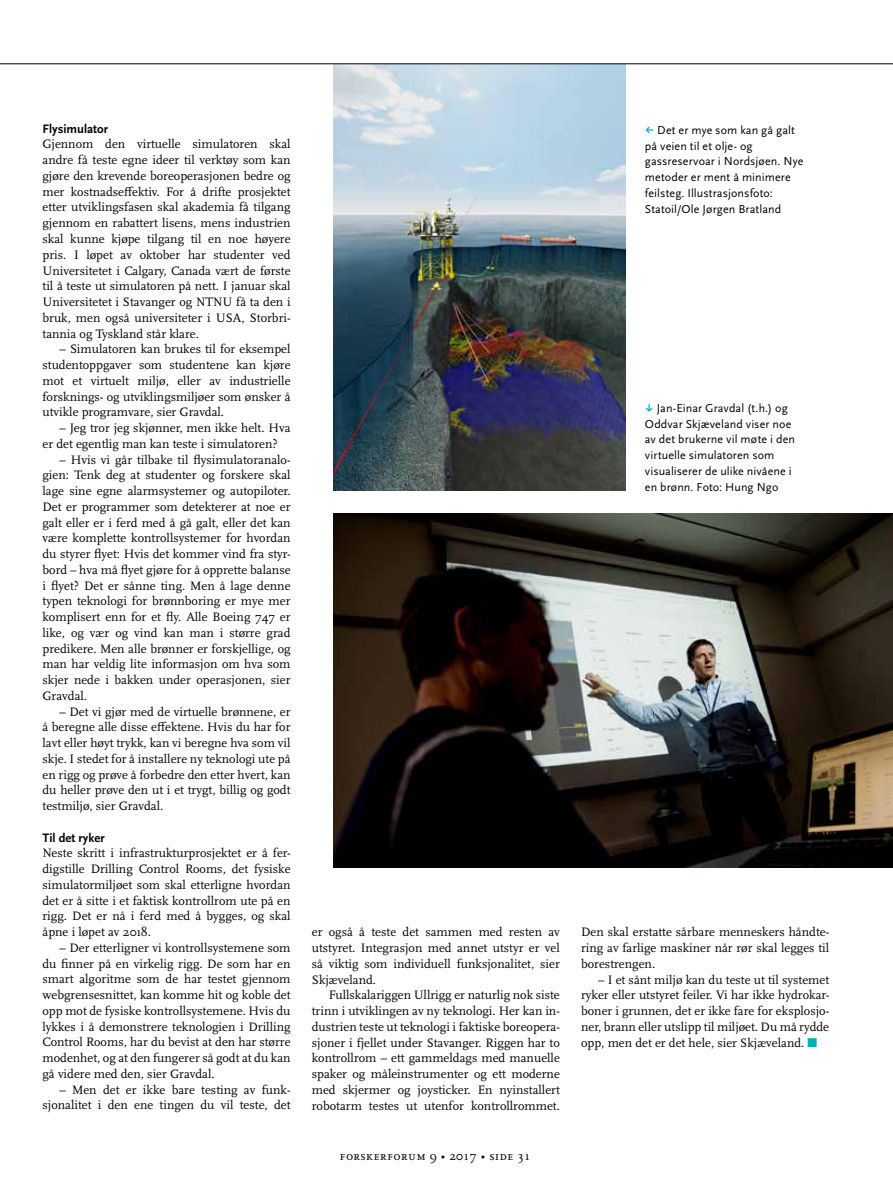
<style>
.page{position:relative;width:893px;height:1191px;background:#fff}
.page>*{position:absolute;margin:0;border:0;box-sizing:border-box;transform-origin:0 0}
.t1{font:12.75px/15.8px "Scala OT";color:#000;text-align:justify}
.t2{font:12.75px "Scala OT";letter-spacing:.04em;color:#000}
.t3{font:700 12.75px "Scala Sans OT";color:#000}
.t4{font:12px/15.8px "Scala Sans OT";letter-spacing:.015em;color:#000}
.s1{color:#00afb9}
</style>
<div class="page">
<img style="left:333px;top:64px;width:293px;height:427px">
<hr style="left:0;top:63px;width:893px;height:1px;background:#000">
<img style="left:333px;top:513px;width:560px;height:354px">
<p class="t3" style="left:43px;top:121px;width:67px">Flysimulator</p>
<p class="t1" style="left:43px;top:137px;width:250px">Gjennom den virtuelle simulatoren skal andre få teste egne ideer til verktøy som kan gjøre den krevende boreoperasjonen bedre og mer kostnadseffektiv. For å drifte prosjektet etter utviklingsfasen skal akademia få tilgang gjennom en rabattert lisens, mens industrien skal kunne kjøpe tilgang til en noe høyere pris. I løpet av oktober har studenter ved Universitetet i Calgary, Canada vært de første til å teste ut simulatoren på nett. I januar skal Universitetet i Stavanger og NTNU få ta den i bruk, men også universiteter i USA, Storbri&shy;tannia og Tyskland står klare.</p>
<p class="t1" style="left:43px;top:341px;width:250px;text-indent:17px">– Simulatoren kan brukes til for eksempel studentoppgaver som studentene kan kjøre mot et virtuelt miljø, eller av industrielle forsknings- og utviklingsmiljøer som ønsker å utvikle programvare, sier Gravdal.</p>
<p class="t1" style="left:43px;top:420px;width:250px;text-indent:17px">– Jeg tror jeg skjønner, men ikke helt. Hva er det egentlig man kan teste i simulatoren?</p>
<p class="t1" style="left:43px;top:452px;width:250px;text-indent:17px">– Hvis vi går tilbake til flysimulatoranalo&shy;gien: Tenk deg at studenter og forskere skal lage sine egne alarmsystemer og autopiloter.<br>Det er programmer som detekterer at noe er galt eller er i ferd med å gå galt, eller det kan være komplette kontrollsystemer for hvordan du styrer flyet: Hvis det kommer vind fra styr&shy;bord – hva må flyet gjøre for å opprette balanse i flyet? Det er sånne ting. Men å lage denne typen teknologi for brønnboring er mye mer komplisert enn for et fly. Alle Boeing 747 er like, og vær og vind kan man i større grad predikere. Men alle brønner er forskjellige, og man har veldig lite informasjon om hva som skjer nede i bakken under operasjonen, sier Gravdal.</p>
<p class="t1" style="left:43px;top:704px;width:250px;text-indent:17px">– Det vi gjør med de virtuelle brønnene, er å beregne alle disse effektene. Hvis du har for lavt eller høyt trykk, kan vi beregne hva som vil skje. I stedet for å installere ny teknologi ute på en rigg og prøve å forbedre den etter hvert, kan du heller prøve den ut i et trygt, billig og godt testmiljø, sier Gravdal.</p>
<p class="t3" style="left:43px;top:830px;width:64px">Til det ryker</p>
<p class="t1" style="left:43px;top:845px;width:250px">Neste skritt i infrastrukturprosjektet er å fer&shy;digstille Drilling Control Rooms, det fysiske simulatormiljøet som skal etterligne hvordan det er å sitte i et faktisk kontrollrom ute på en rigg. Det er nå i ferd med å bygges, og skal åpne i løpet av 2018.</p>
<p class="t1" style="left:43px;top:940px;width:250px;text-indent:17px">– Der etterligner vi kontrollsystemene som du finner på en virkelig rigg. De som har en smart algoritme som de har testet gjennom webgrensesnittet, kan komme hit og koble det opp mot de fysiske kontrollsystemene. Hvis du lykkes i å demonstrere teknologien i Drilling Control Rooms, har du bevist at den har større modenhet, og at den fungerer så godt at du kan gå videre med den, sier Gravdal.</p>
<p class="t1" style="left:43px;top:1081px;width:250px;text-align:right">– Men det er ikke bare testing av funk&shy;sjonalitet i den ene tingen du vil teste, det</p>
<p class="t4" style="left:645px;top:122px;width:160px"><span class="s1">❖</span> Det er mye som kan gå galt på veien til et olje- og gassreservoar i Nordsjøen. Nye metoder er ment å minimere feilsteg. Illustrasjonsfoto:<br>Statoil/Ole Jørgen Bratland</p>
<p class="t4" style="left:645px;top:400px;width:152px;text-indent:12px">Jan-Einar Gravdal (t.h.) og<br>Oddvar Skjæveland viser noe av det brukerne vil møte i den virtuelle simulatoren som visualiserer de ulike nivåene i en brønn. Foto: Hung Ngo</p>
<p class="t1" style="left:312px;top:924px;width:250px">er også å teste det sammen med resten av utstyret. Integrasjon med annet utstyr er vel så viktig som individuell funksjonalitet, sier Skjæveland.</p>
<p class="t1" style="left:312px;top:987px;width:250px;text-indent:17px">Fullskalariggen Ullrigg er naturlig nok siste trinn i utviklingen av ny teknologi. Her kan in&shy;dustrien teste ut teknologi i faktiske boreopera&shy;sjoner i fjellet under Stavanger. Riggen har to kontrollrom – ett gammeldags med manuelle spaker og måleinstrumenter og ett moderne med skjermer og joysticker. En nyinstallert robotarm testes ut utenfor kontrollrommet.</p>
<p class="t2" style="left:340px;top:1149px;width:193px">forskerforum 9 • 2017 • side 31</p>
<p class="t1" style="left:581px;top:924px;width:250px">Den skal erstatte sårbare menneskers håndte&shy;ring av farlige maskiner når rør skal legges til borestrengen.</p>
<p class="t1" style="left:581px;top:971px;width:250px;text-indent:17px">– I et sånt miljø kan du teste ut til systemet ryker eller utstyret feiler. Vi har ikke hydrokar&shy;boner i grunnen, det er ikke fare for eksplosjo&shy;ner, brann eller utslipp til miljøet. Du må rydde opp, men det er det hele, sier Skjæveland. <span class="s1">■</span></p>
</div>
